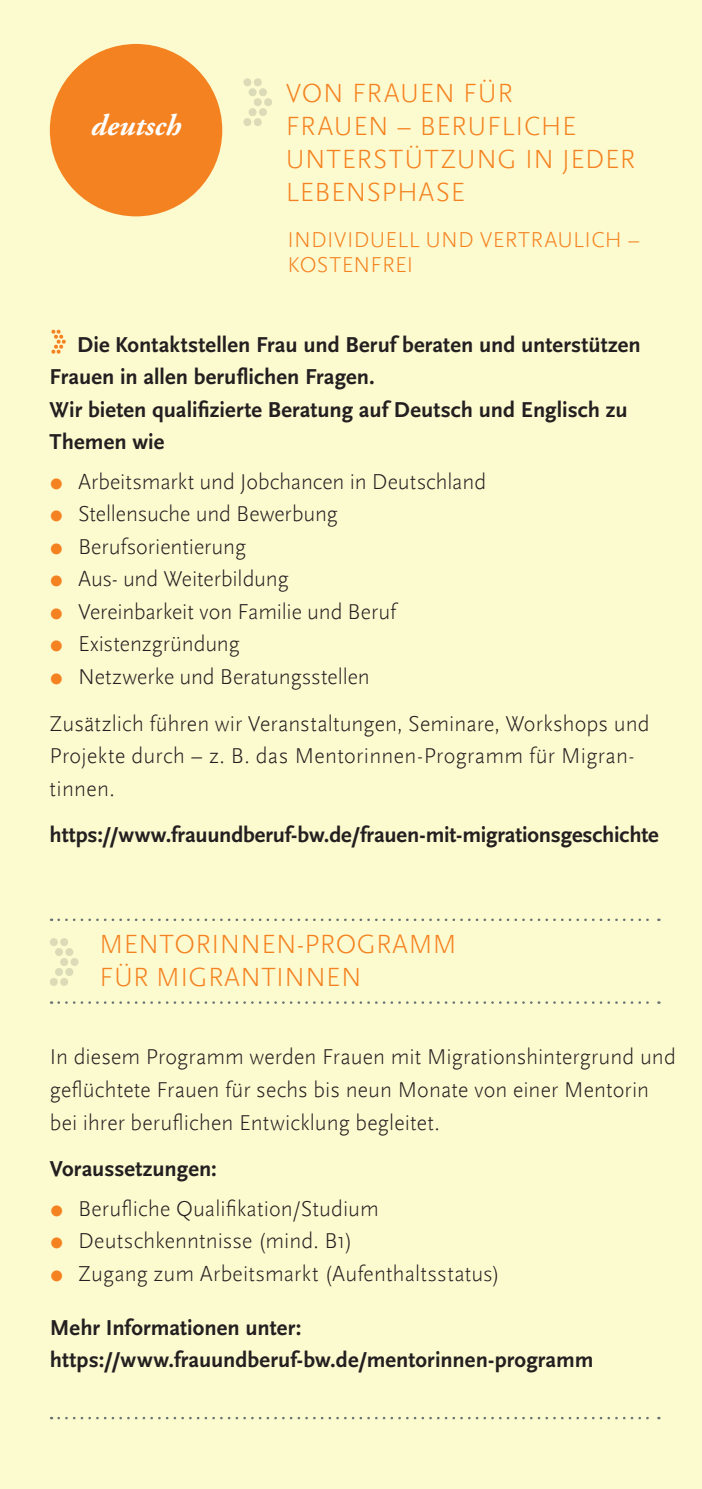
<style>
.page{position:relative;width:702px;height:1489px;background:#fff}
.page>*{position:absolute;margin:0;border:0;box-sizing:border-box;transform-origin:0 0}
.t1{font:italic 700 30px "Adobe Garamond Pro";color:#fff}
.t2{font:300 27.5px/33px "Scala Sans";letter-spacing:.015em;color:#f58220}
.t3{font:700 22.5px/32.5px "Scala Sans OT";color:#231f20}
.t4{font:300 22.5px "Scala Sans";color:#231f20}
.t5{font:300 22.5px/32.5px "Scala Sans Offc Pro";letter-spacing:.005em;color:#231f20}
.t6{font:300 22.5px/25px "Scala Sans";letter-spacing:.015em;color:#f58220}
.s1{font-family:"Scala Sans Offc Pro";color:#f58220}
</style>
<div class="page">
<div style="left:0;top:0;width:702px;height:1488px;background:#fcfacf"></div>
<svg style="left:59px;top:918px;width:600px;height:3px"></svg>
<svg style="left:59px;top:1001px;width:600px;height:2px"></svg>
<svg style="left:59px;top:1416px;width:600px;height:3px"></svg>
<div style="left:50px;top:44px;width:172px;height:172px;background:#f58220;border-radius:50%"></div>
<svg style="left:243px;top:78px;width:29px;height:48px"></svg>
<svg style="left:51px;top:329px;width:15px;height:25px"></svg>
<svg style="left:50px;top:938px;width:29px;height:48px"></svg>
<p class="t1" style="left:91px;top:108px;width:92px">deutsch</p>
<h1 class="t2" style="left:286px;top:77px;width:351px">VON FRAUEN FÜR<br>FRAUEN – BERUFLICHE<br>UNTERSTÜTZUNG IN JEDER<br>LEBENSPHASE</h1>
<p class="t6" style="left:287px;top:227px;width:354px">INDIVIDUELL UND VERTRAULICH –<br>KOSTENFREI</p>
<p class="t3" style="left:50px;top:328px;width:592px;text-indent:27px">Die Kontaktstellen Frau und Beruf beraten und unterstützen Frauen in allen berufichen Fragen.<br>Wir bieten qualifzierte Beratung auf Deutsch und Englisch zu Themen wie</p>
<p class="t4" style="left:50px;top:469px;width:438px"><span class="s1">●</span> Arbeitsmarkt und Jobchancen in Deutschland</p>
<p class="t4" style="left:50px;top:502px;width:290px"><span class="s1">●</span> Stellensuche und Bewerbung</p>
<p class="t4" style="left:50px;top:534px;width:198px"><span class="s1">●</span> Berufsorientierung</p>
<p class="t4" style="left:50px;top:567px;width:241px"><span class="s1">●</span> Aus- und Weiterbildung</p>
<p class="t4" style="left:50px;top:599px;width:348px"><span class="s1">●</span> Vereinbarkeit von Familie und Beruf</p>
<p class="t4" style="left:50px;top:632px;width:192px"><span class="s1">●</span> Existenzgründung</p>
<p class="t4" style="left:50px;top:664px;width:322px"><span class="s1">●</span> Netzwerke und Beratungsstellen</p>
<p class="t5" style="left:50px;top:707px;width:601px">Zusätzlich führen wir Veranstaltungen, Seminare, Workshops und<br>Projekte durch – z. B. das Mentorinnen-Programm für Migran&shy;tinnen.</p>
<p class="t3" style="left:50px;top:819px;width:610px">https://www.frauundberuf-bw.de/frauen-mit-migrationsgeschichte</p>
<h2 class="t2" style="left:100px;top:928px;width:358px">MENTORINNEN-PROGRAMM<br>FÜR MIGRANTINNEN</h2>
<p class="t5" style="left:50px;top:1040px;width:627px">In diesem Programm werden Frauen mit Migrationshintergrund und geflüchtete Frauen für sechs bis neun Monate von einer Mentorin bei ihrer beruflichen Entwicklung begleitet.</p>
<h3 class="t3" style="left:50px;top:1152px;width:169px">Voraussetzungen:</h3>
<p class="t4" style="left:50px;top:1196px;width:330px"><span class="s1">●</span> Berufliche Qualifikation/Studium</p>
<p class="t4" style="left:50px;top:1228px;width:304px"><span class="s1">●</span> Deutschkenntnisse (mind. B1)</p>
<p class="t4" style="left:50px;top:1261px;width:451px"><span class="s1">●</span> Zugang zum Arbeitsmarkt (Aufenthaltsstatus)</p>
<h3 class="t3" style="left:50px;top:1311px;width:253px">Mehr Informationen unter:</h3>
<p class="t3" style="left:50px;top:1343px;width:545px">https://www.frauundberuf-bw.de/mentorinnen-programm</p>
</div>
